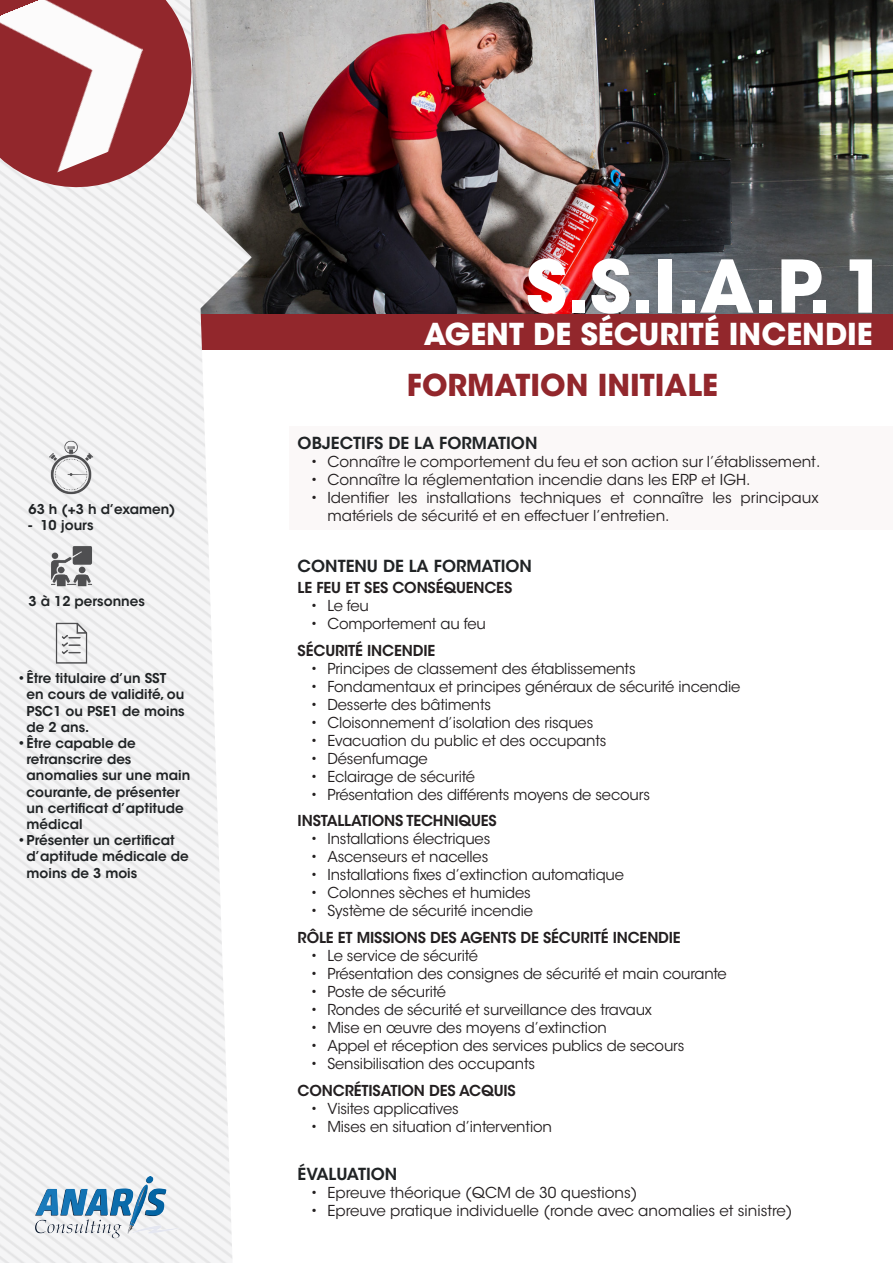
<style>
.page{position:relative;width:893px;height:1263px;background:#fff}
.page>*{position:absolute;margin:0;border:0;box-sizing:border-box;transform-origin:0 0}
.t1{font:700 72px "ITC Avant Garde Std";color:#fff}
.t2{font:700 30px "ITC Avant Garde Std";color:#fff}
.t3{font:700 30px "ITC Avant Garde Std";color:#92272c}
.t4{font:600 16.5px "ITC Avant Garde Std";color:#202325}
.t5{font:15px/18px "ITC Avant Garde Std";letter-spacing:-.01em;color:#231f20}
.t6{font:600 15px "ITC Avant Garde Std";letter-spacing:-.01em;color:#231f20}
.t7{font:600 13.5px/16.2px "ITC Avant Garde Std";color:#202325}
.s1{font-size:14.55px}
</style>
<div class="page">
<div style="left:289px;top:427px;width:604px;height:103px;background:#fbf8f8"></div>
<div style="left:1px;top:313px;width:892px;height:37px;background:#92272c"></div>
<img style="left:253px;top:0;width:640px;height:314px">
<img style="left:0;top:0;width:253px;height:1263px">
<img style="left:47px;top:439px;width:49px;height:56px">
<img style="left:47px;top:542px;width:49px;height:49px">
<img style="left:51px;top:622px;width:41px;height:41px">
<svg style="left:0;top:0;width:208px;height:203px"></svg>
<img style="left:0;top:0;width:173px;height:173px">
<img style="left:34px;top:1176px;width:148px;height:66px">
<p class="t7" style="left:29px;top:501px;width:148px">63 h (+3 h d’examen)</p>
<p class="t7" style="left:29px;top:517px;width:66px">- 10 jours</p>
<p class="t7" style="left:29px;top:593px;width:118px">3 à 12 personnes</p>
<p class="t7" style="left:27px;top:670px;width:160px;text-indent:-10px">•Être titulaire d’un SST en cours de validité, ou<br>PSC1 ou PSE1 de moins de 2 ans.</p>
<p class="t7" style="left:27px;top:735px;width:165px;text-indent:-10px">•Être capable de retranscrire des anomalies sur une main courante, de présenter un certificat d’aptitude médical</p>
<p class="t7" style="left:27px;top:832px;width:164px;text-indent:-10px">•Présenter un certificat d’aptitude médicale de moins de 3 mois</p>
<p class="t1" style="left:526px;top:239px;width:362px">S.S.I.A.P. 1</p>
<p class="t2" style="left:424px;top:315px;width:450px">AGENT DE SÉCURITÉ INCENDIE</p>
<p class="t3" style="left:407px;top:366px;width:312px">FORMATION INITIALE</p>
<p class="t4" style="left:298px;top:433px;width:241px">OBJECTIFS DE LA FORMATION</p>
<p class="t5" style="left:310px;top:453px;width:511px">• Connaître le comportement du feu et son action sur l’établissement.</p>
<p class="t5" style="left:310px;top:471px;width:442px">• Connaître la réglementation incendie dans les ERP et IGH.</p>
<p class="t5" style="left:327px;top:489px;width:493px;text-indent:-17px">• Identifier les installations techniques et connaître les principaux matériels de sécurité et en effectuer l’entretien.</p>
<p class="t4" style="left:298px;top:556px;width:236px">CONTENU DE LA FORMATION</p>
<p class="t6" style="left:298px;top:578px;width:216px">LE FEU ET SES CONSÉQUENCES</p>
<p class="t5" style="left:310px;top:597px;width:60px">• Le feu</p>
<p class="t5" style="left:310px;top:615px;width:177px">• Comportement au feu</p>
<p class="t6" style="left:298px;top:641px;width:139px">SÉCURITÉ INCENDIE</p>
<p class="t5" style="left:310px;top:660px;width:327px">• Principes de classement des établissements</p>
<p class="t5" style="left:310px;top:678px;width:431px">• Fondamentaux et principes généraux de sécurité incendie</p>
<p class="t5" style="left:310px;top:696px;width:182px">• Desserte des bâtiments</p>
<p class="t5" style="left:310px;top:714px;width:284px">• Cloisonnement d’isolation des risques</p>
<p class="t5" style="left:310px;top:732px;width:298px">• Evacuation du public et des occupants</p>
<p class="t5" style="left:310px;top:750px;width:119px">• Désenfumage</p>
<p class="t5" style="left:310px;top:768px;width:166px">• Eclairage de sécurité</p>
<p class="t5" style="left:310px;top:786px;width:341px">• Présentation des différents moyens de secours</p>
<p class="t6" style="left:298px;top:811px;width:201px">INSTALLATIONS TECHNIQUES</p>
<p class="t5" style="left:310px;top:830px;width:181px">• Installations électriques</p>
<p class="t5" style="left:310px;top:848px;width:179px">• Ascenseurs et nacelles</p>
<p class="t5" style="left:310px;top:866px;width:315px">• Installations fixes d’extinction automatique</p>
<p class="t5" style="left:310px;top:884px;width:222px">• Colonnes sèches et humides</p>
<p class="t5" style="left:310px;top:902px;width:224px">• Système de sécurité incendie</p>
<p class="t6" style="left:298px;top:928px;width:385px">RÔLE ET MISSIONS DES AGENTS DE SÉCURITÉ INCENDIE</p>
<p class="t5" style="left:310px;top:947px;width:169px">• Le service de sécurité</p>
<p class="t5" style="left:310px;top:965px;width:418px">• Présentation des consignes de sécurité et main courante</p>
<p class="t5" style="left:310px;top:983px;width:137px">• Poste de sécurité</p>
<p class="t5" style="left:310px;top:1001px;width:343px">• Rondes de sécurité et surveillance des travaux</p>
<p class="t5" style="left:310px;top:1019px;width:298px">• Mise en œuvre des moyens d’extinction</p>
<p class="t5" style="left:310px;top:1037px;width:376px">• Appel et réception des services publics de secours</p>
<p class="t5" style="left:310px;top:1055px;width:226px">• Sensibilisation des occupants</p>
<p class="t6" style="left:298px;top:1080px;width:220px">CONCRÉTISATION DES ACQUIS</p>
<p class="t5" style="left:310px;top:1099px;width:150px">• Visites applicatives</p>
<p class="t5" style="left:310px;top:1117px;width:243px">• Mises en situation d’interventio<span class="s1">n</span></p>
<p class="t4" style="left:298px;top:1163px;width:101px">ÉVALUATION</p>
<p class="t5" style="left:310px;top:1183px;width:329px">• Epreuve théorique (QCM de 30 questions)</p>
<p class="t5" style="left:310px;top:1201px;width:484px">• Epreuve pratique individuelle (ronde avec anomalies et sinistre)</p>
</div>
